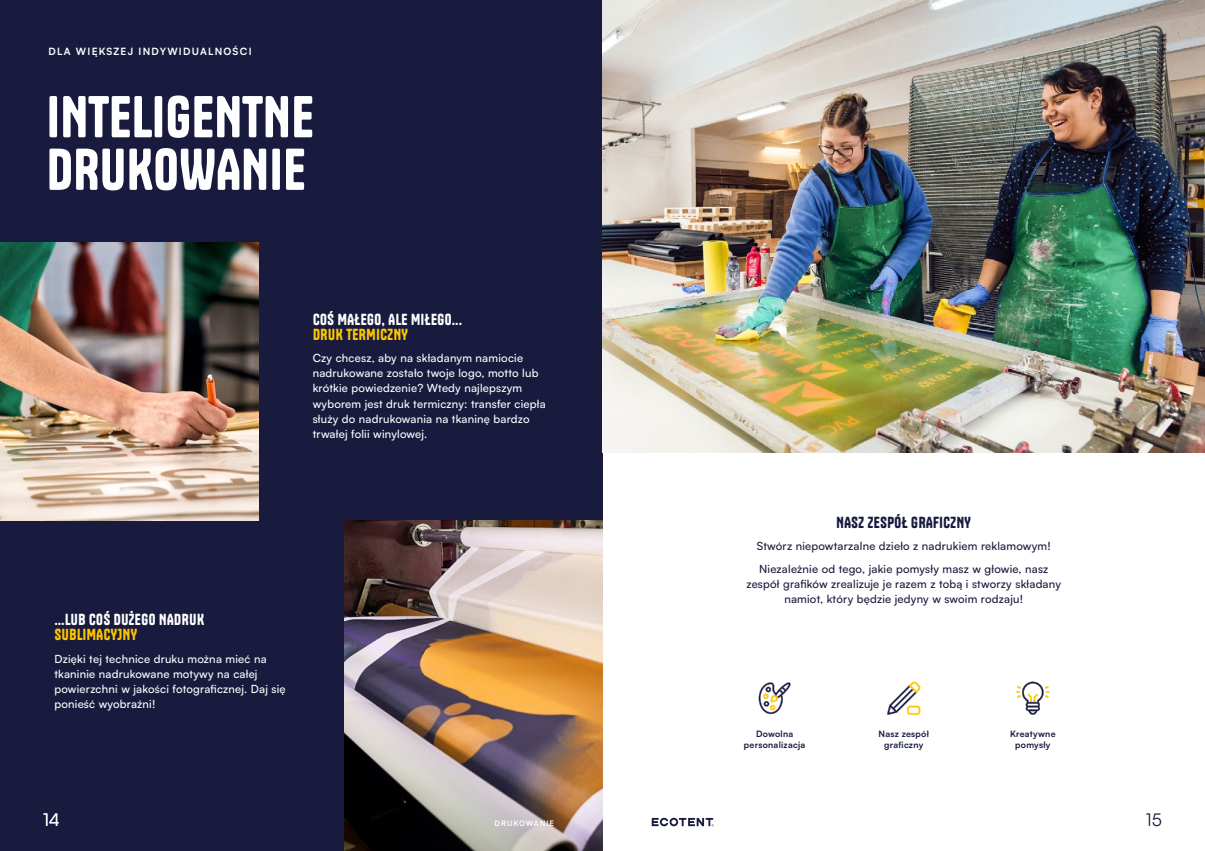
<style>
.page{position:relative;width:1205px;height:851px;background:#fff}
.page>*{position:absolute;margin:0;border:0;box-sizing:border-box;transform-origin:0 0}
.t1{font:55px/52.5px "Tanker";letter-spacing:.02em;color:#fff}
.t2{font:17.5px "Satoshi";color:#fff}
.t3{font:17.5px "Satoshi";color:#181b3e}
.t4{font:15px "Tanker";letter-spacing:.04em;color:#fff}
.t5{font:15px "Tanker";letter-spacing:.04em;color:#fdc500}
.t6{font:15px "Tanker";letter-spacing:.035em;color:#181b3e}
.t7{font:500 11.25px/15px "Satoshi";letter-spacing:.02em;color:#fff}
.t8{font:500 11.25px/22.5px "Satoshi";letter-spacing:.02em;color:#181b3e}
.t9{font:700 10px "Satoshi";letter-spacing:.125em;color:#fff}
.t10{font:700 8.75px/10.5px "Satoshi";letter-spacing:.03em;color:#181b3e;text-align:center}
.t11{font:700 7.5px "Satoshi";letter-spacing:.125em;color:#fff}
</style>
<div class="page">
<div style="left:0;top:0;width:602px;height:850px;background:#181b3e"></div>
<img style="left:602px;top:0;width:603px;height:452px">
<img style="left:0;top:242px;width:258px;height:278px">
<img style="left:344px;top:520px;width:258px;height:330px">
<svg style="left:758px;top:682px;width:33px;height:33px"></svg>
<svg style="left:887px;top:681px;width:33px;height:33px"></svg>
<svg style="left:1016px;top:681px;width:33px;height:33px"></svg>
<svg style="left:652px;top:817px;width:62px;height:9px"></svg>
<p class="t9" style="left:48px;top:44px;width:205px">DLA WIĘKSZEJ INDYWIDUALNOŚCI</p>
<h1 class="t1" style="left:47px;top:91px;width:268px">INTELIGENTNE<br>DRUKOWANIE</h1>
<h3 class="t4" style="left:313px;top:310px;width:150px">COŚ MAŁEGO, ALE MIŁEGO...</h3>
<h3 class="t5" style="left:313px;top:325px;width:96px">DRUK TERMICZNY</h3>
<p class="t7" style="left:313px;top:350px;width:235px">Czy chcesz, aby na składanym namiocie nadrukowane zostało twoje logo, motto lub krótkie powiedzenie? Wtedy najlepszym wyborem jest druk termiczny: transfer ciepła służy do nadrukowania na tkaninę bardzo trwałej folii winylowej.</p>
<h3 class="t4" style="left:55px;top:610px;width:151px">...LUB COŚ DUŻEGO NADRUK</h3>
<h3 class="t5" style="left:55px;top:625px;width:84px">SUBLIMACYJNY</h3>
<p class="t7" style="left:54px;top:650px;width:233px">Dzięki tej technice druku można mieć na tkaninie nadrukowane motywy na całej powierzchni w jakości fotograficznej. Daj się ponieść wyobraźni!</p>
<h3 class="t6" style="left:836px;top:512px;width:136px">NASZ ZESPÓŁ GRAFICZNY</h3>
<p class="t8" style="left:757px;top:534px;width:296px">Stwórz niepowtarzalne dzieło z nadrukiem reklamowym!<br>Niezależnie od tego, jakie pomysły masz w głowie, nasz</p>
<p class="t8" style="left:746px;top:575px;width:316px;line-height:15px;text-align:center">zespół grafików zrealizuje je razem z tobą i stworzy składany namiot, który będzie jedyny w swoim rodzaju!</p>
<p class="t10" style="left:744px;top:728px;width:63px">Dowolna personalizacja</p>
<p class="t10" style="left:878px;top:728px;width:52px">Nasz zespół graficzny</p>
<p class="t10" style="left:1010px;top:728px;width:47px">Kreatywne pomysły</p>
<h2 class="t2" style="left:43px;top:808px;width:18px">14</h2>
<p class="t11" style="left:490px;top:818px;width:65px">WHO ARE WE?</p>
<p class="t11" style="left:495px;top:818px;width:61px">DRUKOWANIE</p>
<h2 class="t3" style="left:1146px;top:808px;width:18px">15</h2>
</div>
